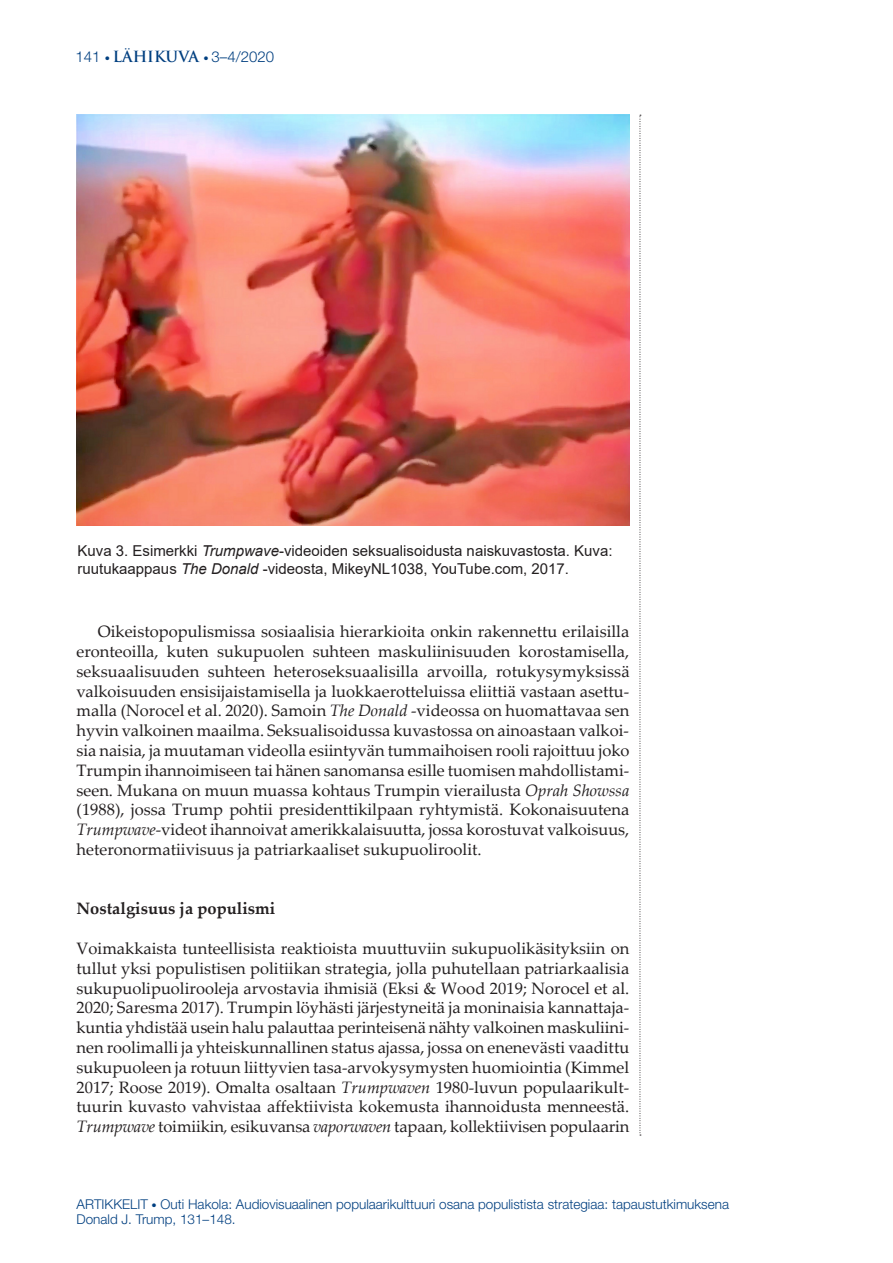
<style>
.page{position:relative;width:893px;height:1263px;background:#fff}
.page>*{position:absolute;margin:0;border:0;box-sizing:border-box;transform-origin:0 0}
.Artikkelit_leipis{font:16.5px/19.8px "Palatino Linotype";color:#231f20;text-align:justify}
.Artikkelit_leipis_1{font:16.5px/19.8px "Palatino Linotype";letter-spacing:-.01em;color:#231f20;text-align:justify}
.Artikkeli_väliotsikk{font:700 16.5px "Palatino Linotype";color:#231f20}
.Kuvateksti{font:15px/18px "Arial";color:#231f20}
.t1{font:300 15px "Helvetica Neue";color:#003f80}
.t2{font:300 13.5px/15px "Helvetica Neue";color:#003f80}
.s1{font-size:10.5px}
.s2{font-family:"Trajan Pro";font-weight:700}
.s3{font-style:italic}
</style>
<div class="page">
<svg style="left:640px;top:115px;width:1px;height:1021px"></svg>
<img style="left:77px;top:115px;width:552px;height:410px">
<p class="t1" style="left:75px;top:47px;width:200px">141 <span class="s1">•</span> <span class="s2">LÄHIKUVA</span> <span class="s1">•</span> 3–4/2020</p>
<p class="Kuvateksti" style="left:78px;top:541px;width:536px">Kuva 3. Esimerkki <span class="s3">Trumpwave</span>-videoiden seksualisoidusta naiskuvastosta. Kuva: ruutukaappaus <span class="s3">The Donald</span> -videosta, MikeyNL1038, YouTube.com, 2017.</p>
<p class="Artikkelit_leipis" style="left:77px;top:621px;width:555px;text-indent:21px">Oikeistopopulismissa sosiaalisia hierarkioita onkin rakennettu erilaisilla eronteoilla, kuten sukupuolen suhteen maskuliinisuuden korostamisella, seksuaalisuuden suhteen heteroseksuaalisilla arvoilla, rotukysymyksissä valkoisuuden ensisijaistamisella ja luokkaerotteluissa eliittiä vastaan asettu&shy;malla (Norocel et al. 2020). Samoin <span class="s3">The Donald</span> -videossa on huomattavaa sen hyvin valkoinen maailma. Seksualisoidussa kuvastossa on ainoastaan valkoi&shy;sia naisia, ja muutaman videolla esiintyvän tummaihoisen rooli rajoittuu joko Trumpin ihannoimiseen tai hänen sanomansa esille tuomisen mahdollistami&shy;seen. Mukana on muun muassa kohtaus Trumpin vierailusta <span class="s3">Oprah Showssa </span>(1988), jossa Trump pohtii presidenttikilpaan ryhtymistä. Kokonaisuutena <span class="s3">Trumpwave</span>-videot ihannoivat amerikkalaisuutta, jossa korostuvat valkoisuus, heteronormatiivisuus ja patriarkaaliset sukupuoliroolit.</p>
<p class="Artikkeli_väliotsikk" style="left:77px;top:897px;width:200px">Nostalgisuus ja populismi</p>
<p class="Artikkelit_leipis_1" style="left:77px;top:938px;width:554px">Voimakkaista tunteellisista reaktioista muuttuviin sukupuolikäsityksiin on tullut yksi populistisen politiikan strategia, jolla puhutellaan patriarkaalisia sukupuolipuolirooleja arvostavia ihmisiä (Eksi &amp; Wood 2019; Norocel et al.<br>2020; Saresma 2017). Trumpin löyhästi järjestyneitä ja moninaisia kannattaja&shy;kuntia yhdistää usein halu palauttaa perinteisenä nähty valkoinen maskuliini&shy;nen roolimalli ja yhteiskunnallinen status ajassa, jossa on enenevästi vaadittu sukupuoleen ja rotuun liittyvien tasa-arvokysymysten huomiointia (Kimmel 2017; Roose 2019). Omalta osaltaan <span class="s3">Trumpwaven</span> 1980-luvun populaarikult&shy;tuurin kuvasto vahvistaa affektiivista kokemusta ihannoidusta menneestä.<br><span class="s3">Trumpwave</span> toimiikin<span class="s3">,</span> esikuvansa <span class="s3">vaporwaven</span> tapaan, kollektiivisen populaarin</p>
<p class="t2" style="left:77px;top:1196px;width:654px">ARTIKKELIT <span class="s1">•</span> Outi Hakola: Audiovisuaalinen populaarikulttuuri osana populistista strategiaa: tapaustutkimuksena<br>Donald J. Trump, 131–148.</p>
</div>
